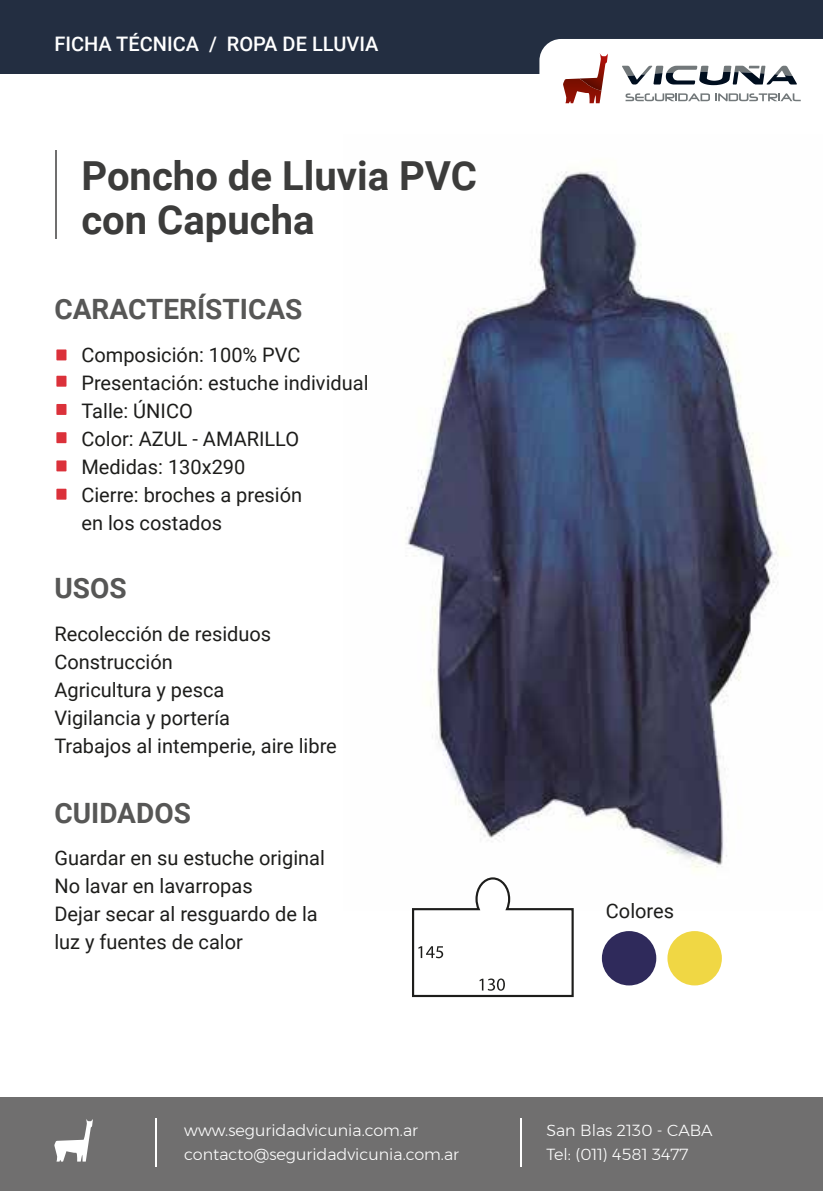
<style>
.page{position:relative;width:823px;height:1191px;background:#fff}
.page>*{position:absolute;margin:0;border:0;box-sizing:border-box;transform-origin:0 0}
.t1{font:700 40px/44px "Roboto";color:#3c3c3b}
.t2{font:700 28px "Roboto";color:#575756}
.t3{font:20px/28px "Roboto";color:#1d1d1b}
.t4{font:500 20px "Roboto";color:#fff}
.t5{font:300 16px/24px "Montserrat";color:#fff}
</style>
<div class="page">
<img style="left:406px;top:171px;width:373px;height:700px">
<div style="left:0;top:0;width:822px;height:74px;background:#232e41"></div>
<div style="left:56px;top:349px;width:10px;height:11px;background:#db313a"></div>
<div style="left:56px;top:376px;width:10px;height:11px;background:#db313a"></div>
<div style="left:56px;top:404px;width:10px;height:11px;background:#db313a"></div>
<div style="left:56px;top:432px;width:10px;height:11px;background:#db313a"></div>
<div style="left:56px;top:460px;width:10px;height:11px;background:#db313a"></div>
<div style="left:56px;top:489px;width:10px;height:10px;background:#db313a"></div>
<hr style="left:55px;top:150px;width:1px;height:88px;background:#706f6f">
<div style="left:0;top:1097px;width:822px;height:94px;background:#706f6f"></div>
<svg style="left:54px;top:1119px;width:39px;height:42px"></svg>
<hr style="left:156px;top:1118px;width:1px;height:49px;background:#fff">
<hr style="left:520px;top:1118px;width:1px;height:49px;background:#fff">
<svg style="left:539px;top:39px;width:283px;height:65px"></svg>
<svg style="left:412px;top:877px;width:162px;height:121px"></svg>
<div style="left:601px;top:931px;width:55px;height:54px;background:#2f2a5b;border-radius:50%"></div>
<div style="left:667px;top:931px;width:54px;height:54px;background:#f0d744;border-radius:50%"></div>
<p class="t4" style="left:54px;top:30px;width:325px">FICHA TÉCNICA / ROPA DE LLUVIA</p>
<h1 class="t1" style="left:81px;top:152px;width:397px">Poncho de Lluvia PVC con Capucha</h1>
<h2 class="t2" style="left:54px;top:289px;width:249px">CARACTERÍSTICAS</h2>
<p class="t3" style="left:81px;top:340px;width:288px">Composición: 100% PVC<br>Presentación: estuche individual<br>Talle: ÚNICO<br>Color: AZUL - AMARILLO<br>Medidas: 130x290<br>Cierre: broches a presión<br>en los costados</p>
<h2 class="t2" style="left:54px;top:569px;width:74px">USOS</h2>
<p class="t3" style="left:54px;top:619px;width:284px">Recolección de residuos<br>Construcción<br>Agricultura y pesca<br>Vigilancia y portería<br>Trabajos al intemperie, aire libre</p>
<h2 class="t2" style="left:54px;top:794px;width:138px">CUIDADOS</h2>
<p class="t3" style="left:54px;top:843px;width:272px">Guardar en su estuche original<br>No lavar en lavarropas<br>Dejar secar al resguardo de la luz y fuentes de calor</p>
<p class="t5" style="left:184px;top:1117px;width:276px">www.seguridadvicunia.com.ar contacto@seguridadvicunia.com.ar</p>
<p class="t3" style="left:605px;top:896px;width:70px">Colores</p>
<p class="t5" style="left:546px;top:1117px;width:168px">San Blas 2130 - CABA<br>Tel: (011) 4581 3477</p>
</div>
